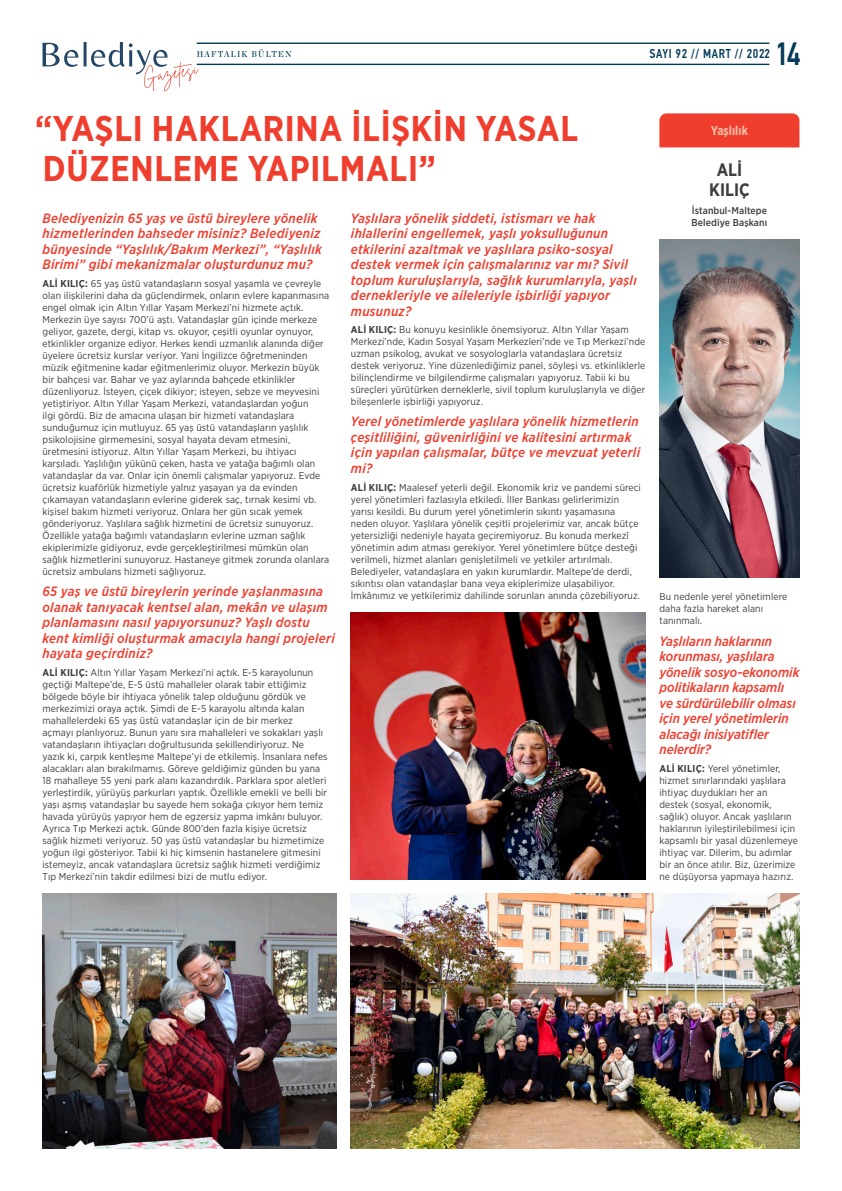
<style>
.page{position:relative;width:842px;height:1191px;background:#fff}
.page>*{position:absolute;margin:0;border:0;box-sizing:border-box;transform-origin:0 0}
.t1{font:700 35.7px/40px "Gotham Narrow";letter-spacing:.02em;color:#ef3e2e;scale:.95 1}
.t2{font:500 32.1px "PF Din Text Cond Pro";color:#043b5b;scale:.93 1}
.t3{font:700 18px/20px "Gotham Narrow";color:#3e3e3f;text-align:center;scale:.95 1}
.t4{font:italic 500 13.5px/15.5px "Gotham Narrow";letter-spacing:.02em;color:#ef3e2e}
.t5{font:italic 500 13.5px/15.5px "Gotham Narrow";color:#ef3e2e}
.t6{font:500 12.8px "PF Din Text Cond Pro";letter-spacing:.05em;color:#043b5b;scale:.93 1}
.t7{font:700 12.8px "Gotham Narrow";color:#fabda6;scale:.93 1}
.t8{font:10px/12px "Gotham Narrow";letter-spacing:.01em;color:#3e3e3f}
.t9{font:500 10px/12px "Gotham Narrow";letter-spacing:.01em;color:#3e3e3f}
.t10{font:8.6px "Chronicle Display Semi";letter-spacing:.15em;color:#043b5b;scale:.93 1}
.s1{font-weight:700}
</style>
<div class="page">
<hr style="left:197px;top:64px;width:572px;height:1px;background:#043b5b">
<hr style="left:197px;top:43px;width:572px;height:1px;background:#043b5b">
<svg style="left:43px;top:42px;width:156px;height:49px"></svg>
<div style="left:659px;top:113px;width:140px;height:34px;background:#ef3e2e"></div>
<img style="left:659px;top:240px;width:140px;height:337px">
<img style="left:43px;top:894px;width:294px;height:254px">
<img style="left:351px;top:894px;width:448px;height:254px">
<img style="left:351px;top:613px;width:294px;height:266px">
<p class="t10" style="left:197px;top:49px;width:103px">HAFTALIK BÜLTEN</p>
<p class="t6" style="left:649px;top:46px;width:131px">SAYI 92 // MART // 2022</p>
<h2 class="t2" style="left:774px;top:38px;width:30px">14</h2>
<h1 class="t1" style="left:35px;top:108px;width:573px">“YAŞLI HAKLARINA İLİŞKİN YASAL<br>DÜZENLEME YAPILMALI”</h1>
<h3 class="t4" style="left:43px;top:210px;width:281px">Belediyenizin 65 yaş ve üstü bireylere yönelik hizmetlerinden bahseder misiniz? Belediyeniz bünyesinde “Yaşlılık/Bakım Merkezi”, “Yaşlılık Birimi” gibi mekanizmalar oluşturdunuz mu?</h3>
<p class="t8" style="left:43px;top:277px;width:288px"><span class="s1">ALİ KILIÇ:</span> 65 yaş üstü vatandaşların sosyal yaşamla ve çevreyle olan ilişkilerini daha da güçlendirmek, onların evlere kapanmasına engel olmak için Altın Yıllar Yaşam Merkezi’ni hizmete açtık.<br>Merkezin üye sayısı 700’ü aştı. Vatandaşlar gün içinde merkeze geliyor, gazete, dergi, kitap vs. okuyor, çeşitli oyunlar oynuyor, etkinlikler organize ediyor. Herkes kendi uzmanlık alanında diğer üyelere ücretsiz kurslar veriyor. Yani İngilizce öğretmeninden müzik eğitmenine kadar eğitmenlerimiz oluyor. Merkezin büyük bir bahçesi var. Bahar ve yaz aylarında bahçede etkinlikler düzenliyoruz. İsteyen, çiçek dikiyor; isteyen, sebze ve meyvesini yetiştiriyor. Altın Yıllar Yaşam Merkezi, vatandaşlardan yoğun<br>ilgi gördü. Biz de amacına ulaşan bir hizmeti vatandaşlara sunduğumuz için mutluyuz. 65 yaş üstü vatandaşların yaşlılık psikolojisine girmemesini, sosyal hayata devam etmesini, üretmesini istiyoruz. Altın Yıllar Yaşam Merkezi, bu ihtiyacı karşıladı. Yaşlılığın yükünü çeken, hasta ve yatağa bağımlı olan vatandaşlar da var. Onlar için önemli çalışmalar yapıyoruz. Evde ücretsiz kuaförlük hizmetiyle yalnız yaşayan ya da evinden çıkamayan vatandaşların evlerine giderek saç, tırnak kesimi vb. kişisel bakım hizmeti veriyoruz. Onlara her gün sıcak yemek gönderiyoruz. Yaşlılara sağlık hizmetini de ücretsiz sunuyoruz.<br>Özellikle yatağa bağımlı vatandaşların evlerine uzman sağlık ekiplerimizle gidiyoruz, evde gerçekleştirilmesi mümkün olan sağlık hizmetlerini sunuyoruz. Hastaneye gitmek zorunda olanlara ücretsiz ambulans hizmeti sağlıyoruz.</p>
<h3 class="t4" style="left:43px;top:584px;width:294px">65 yaş ve üstü bireylerin yerinde yaşlanmasına olanak tanıyacak kentsel alan, mekân ve ulaşım planlamasını nasıl yapıyorsunuz? Yaşlı dostu kent kimliği oluşturmak amacıyla hangi projeleri hayata geçirdiniz?</h3>
<p class="t8" style="left:43px;top:666px;width:287px"><span class="s1">ALİ KILIÇ:</span> Altın Yıllar Yaşam Merkezi’ni açtık. E-5 karayolunun geçtiği Maltepe’de, E-5 üstü mahalleler olarak tabir ettiğimiz bölgede böyle bir ihtiyaca yönelik talep olduğunu gördük ve merkezimizi oraya açtık. Şimdi de E-5 karayolu altında kalan mahallelerdeki 65 yaş üstü vatandaşlar için de bir merkez<br>açmayı planlıyoruz. Bunun yanı sıra mahalleleri ve sokakları yaşlı vatandaşların ihtiyaçları doğrultusunda şekillendiriyoruz. Ne yazık ki, çarpık kentleşme Maltepe’yi de etkilemiş. İnsanlara nefes alacakları alan bırakılmamış. Göreve geldiğimiz günden bu yana 18 mahalleye 55 yeni park alanı kazandırdık. Parklara spor aletleri yerleştirdik, yürüyüş parkurları yaptık. Özellikle emekli ve belli bir yaşı aşmış vatandaşlar bu sayede hem sokağa çıkıyor hem temiz havada yürüyüş yapıyor hem de egzersiz yapma imkânı buluyor.<br>Ayrıca Tıp Merkezi açtık. Günde 800’den fazla kişiye ücretsiz sağlık hizmeti veriyoruz. 50 yaş üstü vatandaşlar bu hizmetimize yoğun ilgi gösteriyor. Tabii ki hiç kimsenin hastanelere gitmesini istemeyiz, ancak vatandaşlara ücretsiz sağlık hizmeti verdiğimiz Tıp Merkezi’nin takdir edilmesi bizi de mutlu ediyor.</p>
<p class="t4" style="left:351px;top:210px;width:287px">Yaşlılara yönelik şiddeti, istismarı ve hak ihlallerini engellemek, yaşlı yoksulluğunun etkilerini azaltmak ve yaşlılara psiko-sosyal destek vermek için çalışmalarınız var mı? Sivil toplum kuruluşlarıyla, sağlık kurumlarıyla, yaşlı dernekleriyle ve aileleriyle işbirliği yapıyor musunuz?</p>
<p class="t8" style="left:351px;top:324px;width:296px"><span class="s1">ALİ KILIÇ:</span> Bu konuyu kesinlikle önemsiyoruz. Altın Yıllar Yaşam Merkezi’nde, Kadın Sosyal Yaşam Merkezleri’nde ve Tıp Merkezi’nde uzman psikolog, avukat ve sosyologlarla vatandaşlara ücretsiz destek veriyoruz. Yine düzenlediğimiz panel, söyleşi vs. etkinliklerle bilinçlendirme ve bilgilendirme çalışmaları yapıyoruz. Tabii ki bu süreçleri yürütürken derneklerle, sivil toplum kuruluşlarıyla ve diğer bileşenlerle işbirliği yapıyoruz.</p>
<h3 class="t4" style="left:351px;top:414px;width:291px">Yerel yönetimlerde yaşlılara yönelik hizmetlerin çeşitliliğini, güvenirliğini ve kalitesini artırmak için yapılan çalışmalar, bütçe ve mevzuat yeterli mi?</h3>
<p class="t8" style="left:351px;top:481px;width:291px"><span class="s1">ALİ KILIÇ:</span> Maalesef yeterli değil. Ekonomik kriz ve pandemi süreci yerel yönetimleri fazlasıyla etkiledi. İller Bankası gelirlerimizin yarısı kesildi. Bu durum yerel yönetimlerin sıkıntı yaşamasına neden oluyor. Yaşlılara yönelik çeşitli projelerimiz var, ancak bütçe yetersizliği nedeniyle hayata geçiremiyoruz. Bu konuda merkezî yönetimin adım atması gerekiyor. Yerel yönetimlere bütçe desteği verilmeli, hizmet alanları genişletilmeli ve yetkiler artırılmalı.<br>Belediyeler, vatandaşlara en yakın kurumlardır. Maltepe’de derdi, sıkıntısı olan vatandaşlar bana veya ekiplerimize ulaşabiliyor.<br>İmkânımız ve yetkilerimiz dahilinde sorunları anında çözebiliyoruz.</p>
<p class="t7" style="left:711px;top:124px;width:41px">Yaşlılık</p>
<h3 class="t3" style="left:709px;top:160px;width:44px">ALİ<br>KILIÇ</h3>
<p class="t9" style="left:692px;top:204px;width:77px">İstanbul-Maltepe<br>Belediye Başkanı</p>
<p class="t8" style="left:659px;top:591px;width:129px">Bu nedenle yerel yönetimlere daha fazla hareket alanı tanınmalı.</p>
<h3 class="t5" style="left:659px;top:633px;width:141px">Yaşlıların haklarının korunması, yaşlılara yönelik sosyo-ekonomik politikaların kapsamlı ve sürdürülebilir olması için yerel yönetimlerin alacağı inisiyatifler nelerdir?</h3>
<p class="t8" style="left:659px;top:762px;width:140px"><span class="s1">ALİ KILIÇ:</span> Yerel yönetimler, hizmet sınırlarındaki yaşlılara ihtiyaç duydukları her an destek (sosyal, ekonomik, sağlık) oluyor. Ancak yaşlıların haklarının iyileştirilebilmesi için kapsamlı bir yasal düzenlemeye ihtiyaç var. Dilerim, bu adımlar bir an önce atılır. Biz, üzerimize ne düşüyorsa yapmaya hazırız.</p>
</div>
